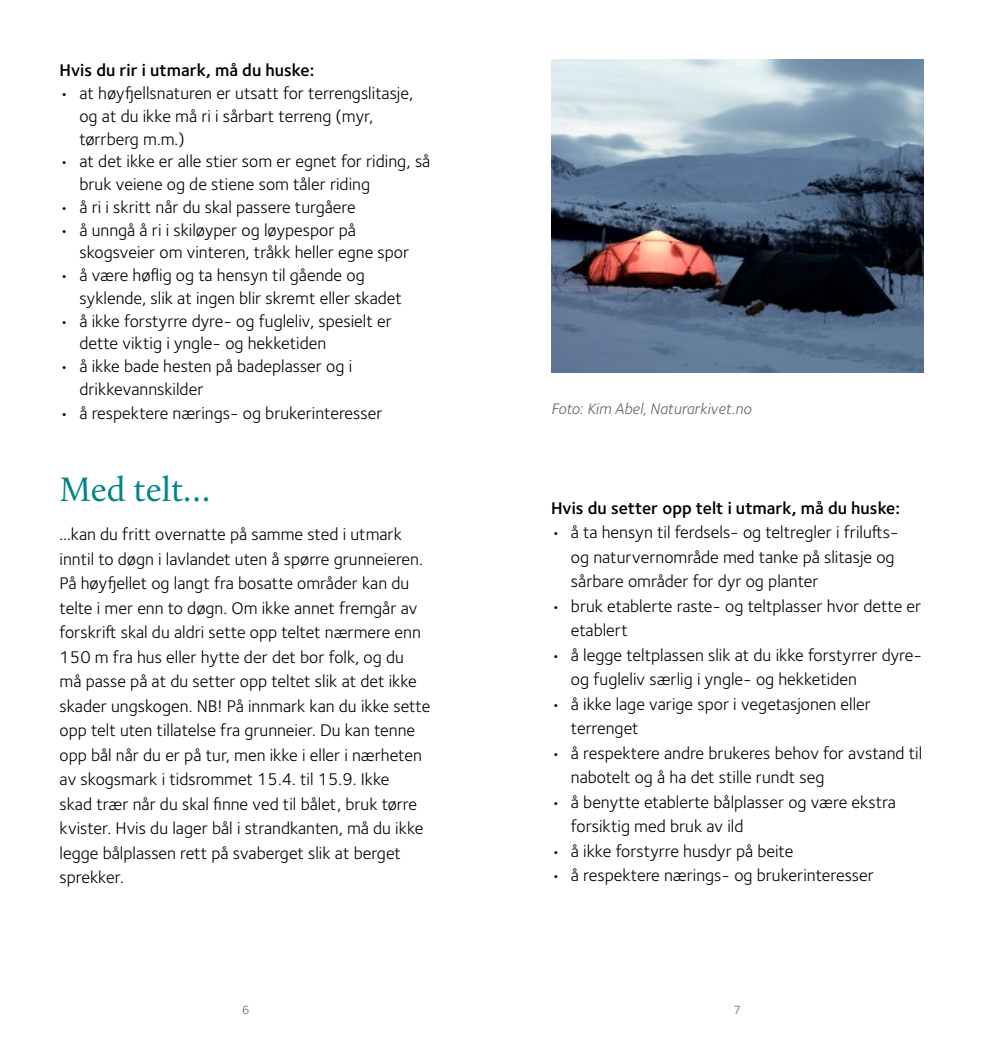
<style>
.page{position:relative;width:983px;height:1042px;background:#fff}
.page>*{position:absolute;margin:0;border:0;box-sizing:border-box;transform-origin:0 0}
.t1{font:35px "Calluna";color:#008585}
.t2{font:17.5px/24.5px "Foundry Sterling";color:#000}
.t3{font:600 17.5px "Foundry Sterling";color:#000}
.t4{font:italic 15.75px "Foundry Sterling";color:#646363}
.t5{font:12.25px "Foundry Sterling";color:#646363}
</style>
<div class="page">
<img style="left:551px;top:60px;width:372px;height:313px">
<p class="t3" style="left:60px;top:60px;width:256px">Hvis du rir i utmark, må du huske:</p>
<p class="t2" style="left:79px;top:82px;width:335px;line-height:22.8px;text-indent:-20px">• at høyfjellsnaturen er utsatt for terrengslitasje, og at du ikke må ri i sårbart terreng (myr, tørrberg m.m.)</p>
<p class="t2" style="left:79px;top:150px;width:352px;line-height:22.8px;text-indent:-20px">• at det ikke er alle stier som er egnet for riding, så bruk veiene og de stiene som tåler riding</p>
<p class="t2" style="left:60px;top:195px;width:297px">• å ri i skritt når du skal passere turgåere</p>
<p class="t2" style="left:79px;top:219px;width:331px;line-height:22.8px;text-indent:-20px">• å unngå å ri i skiløyper og løypespor på skogsveier om vinteren, tråkk heller egne spor</p>
<p class="t2" style="left:79px;top:264px;width:324px;line-height:22.8px;text-indent:-20px">• å være høflig og ta hensyn til gående og syklende, slik at ingen blir skremt eller skadet</p>
<p class="t2" style="left:79px;top:310px;width:314px;line-height:22.8px;text-indent:-20px">• å ikke forstyrre dyre- og fugleliv, spesielt er dette viktig i yngle- og hekketiden</p>
<p class="t2" style="left:79px;top:355px;width:274px;line-height:22.8px;text-indent:-20px">• å ikke bade hesten på badeplasser og i drikkevannskilder</p>
<p class="t2" style="left:60px;top:401px;width:324px">• å respektere nærings- og brukerinteresser</p>
<h1 class="t1" style="left:60px;top:468px;width:152px">Med telt…</h1>
<p class="t2" style="left:60px;top:522px;width:372px">…kan du fritt overnatte på samme sted i utmark inntil to døgn i lavlandet uten å spørre grunneieren.<br>På høyfjellet og langt fra bosatte områder kan du telte i mer enn to døgn. Om ikke annet fremgår av forskrift skal du aldri sette opp teltet nærmere enn 150 m fra hus eller hytte der det bor folk, og du<br>må passe på at du setter opp teltet slik at det ikke skader ungskogen. NB! På innmark kan du ikke sette opp telt uten tillatelse fra grunneier. Du kan tenne opp bål når du er på tur, men ikke i eller i nærheten av skogsmark i tidsrommet 15.4. til 15.9. Ikke<br>skad trær når du skal finne ved til bålet, bruk tørre kvister. Hvis du lager bål i strandkanten, må du ikke legge bålplassen rett på svaberget slik at berget sprekker.</p>
<p class="t4" style="left:551px;top:399px;width:202px">Foto: Kim Abel, Naturarkivet.no</p>
<p class="t3" style="left:551px;top:497px;width:350px">Hvis du setter opp telt i utmark, må du huske:</p>
<p class="t2" style="left:570px;top:520px;width:329px;text-indent:-20px">• å ta hensyn til ferdsels- og teltregler i frilufts&shy;og naturvernområde med tanke på slitasje og sårbare områder for dyr og planter</p>
<p class="t2" style="left:570px;top:594px;width:352px;text-indent:-20px">• bruk etablerte raste- og teltplasser hvor dette er etablert</p>
<p class="t2" style="left:570px;top:643px;width:352px;text-indent:-20px">• å legge teltplassen slik at du ikke forstyrrer dyre&shy;og fugleliv særlig i yngle- og hekketiden</p>
<p class="t2" style="left:570px;top:692px;width:301px;text-indent:-20px">• å ikke lage varige spor i vegetasjonen eller terrenget</p>
<p class="t2" style="left:570px;top:741px;width:353px;text-indent:-20px">• å respektere andre brukeres behov for avstand til nabotelt og å ha det stille rundt seg</p>
<p class="t2" style="left:570px;top:790px;width:326px;text-indent:-20px">• å benytte etablerte bålplasser og være ekstra forsiktig med bruk av ild</p>
<p class="t2" style="left:551px;top:839px;width:244px">• å ikke forstyrre husdyr på beite</p>
<p class="t2" style="left:551px;top:863px;width:324px">• å respektere nærings- og brukerinteresser</p>
<p class="t5" style="left:242px;top:1003px;width:9px">6</p>
<p class="t5" style="left:733px;top:1003px;width:9px">7</p>
</div>
